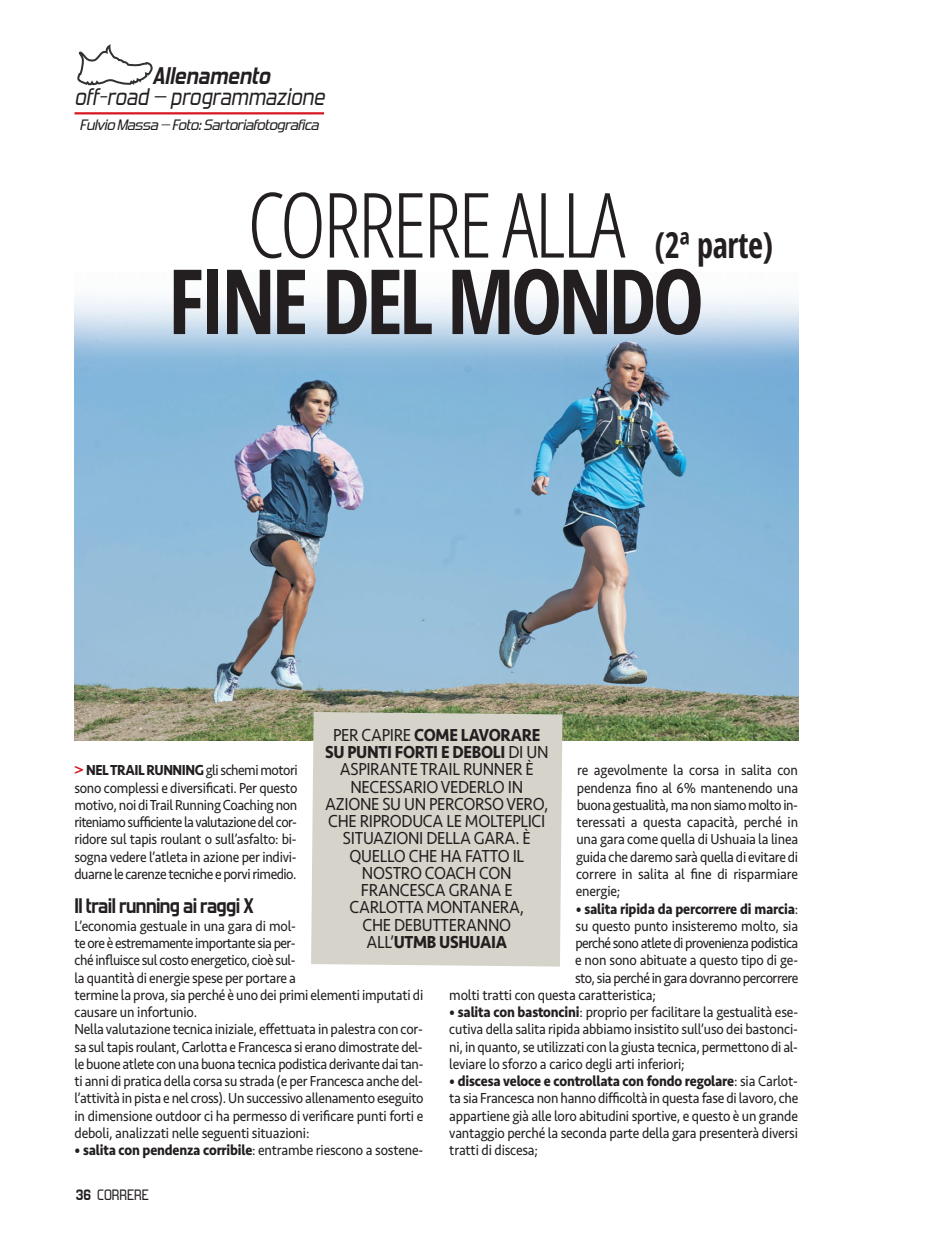
<style>
.page{position:relative;width:936px;height:1255px;background:#fff}
.page>*{position:absolute;margin:0;border:0;box-sizing:border-box;transform-origin:0 0}
.t1{font:700 condensed 90px "Open Sans";letter-spacing:-.045em;color:#231f20;scale:.96 1}
.t2{font:300 condensed 90px "Open Sans";letter-spacing:-.04em;color:#231f20}
.t3{font:700 condensed 36px "Open Sans";letter-spacing:-.015em;color:#231f20;scale:.9 1}
.t4{font:italic 24px "Forgotten Futurist Rg";color:#231f20;scale:.96 1}
.t5{font:italic 700 24px "Forgotten Futurist Rg";color:#231f20}
.t6{font:700 21px "Forgotten Futurist Rg";letter-spacing:-.025em;color:#231f20}
.t7{font:18px/17.2px "Seravek";letter-spacing:-.02em;color:#231f20;text-align:center;scale:.9 1}
.t8{font:15px/17.2px "Seravek";letter-spacing:-.015em;color:#231f20;text-align:justify;scale:.9 1}
.t9{font:700 15px "Seravek";letter-spacing:-.01em;color:#231f20;scale:.9 1}
.t10{font:italic 15px "Forgotten Futurist Rg";letter-spacing:-.035em;color:#231f20;scale:1.15 1}
.t11{font:15px "Forgotten Futurist Rg";color:#231f20}
.s1{font-weight:700}
.s2{font-family:"Forgotten Futurist Rg";font-weight:700;color:#d7171f}
.s3{font-weight:400}
</style>
<div class="page">
<svg style="left:78px;top:46px;width:74px;height:40px"></svg>
<hr style="left:74px;top:112px;width:250px;height:2px;background:#d7171f">
<img style="left:74px;top:298px;width:724px;height:443px">
<div style="left:311px;top:712px;width:251px;height:254px;background:#d6d4ca"></div>
<h3 class="t5" style="left:152px;top:61px;width:119px">Allenamento</h3>
<h3 class="t4" style="left:74px;top:82px;width:262px">off-road – programmazione</h3>
<p class="t10" style="left:79px;top:116px;width:210px">Fulvio Massa – Foto: Sartoriafotografica</p>
<h1 class="t2" style="left:247px;top:174px;width:380px">CORRERE ALLA</h1>
<h1 class="t1" style="left:168px;top:250px;width:559px">FINE DEL MONDO</h1>
<h2 class="t3" style="left:654px;top:224px;width:133px">(2ª parte)</h2>
<p class="t7" style="left:325px;top:726px;width:249px">Per caPire <span class="s1">COME LAVORARE<br>SU PUNTI FORTI E DEBOLI</span> di un asPirante trail runner è necessario vederlo in azione su un Percorso vero, che riProduca le moltePlici situazioni della gara. è quello che ha fatto il nostro coach con francesca grana e carlotta montanera,<br>che debutteranno<br>all’<span class="s1">UTMB USHUAIA</span></p>
<p class="t8" style="left:74px;top:761px;width:249px"><span class="s2">&gt;</span> <span class="s1">NEL TRAIL RUNNING</span> gli schemi motori sono complessi e diversificati. Per questo motivo, noi di trail running coaching non riteniamo sufficiente la valutazione del cor&shy;ridore sul tapis roulant o sull’asfalto: bi&shy;sogna vedere l’atleta in azione per indivi&shy;duarne le carenze tecniche e porvi rimedio.</p>
<h3 class="t6" style="left:74px;top:892px;width:181px">Il trail running ai raggi X</h3>
<p class="t8" style="left:74px;top:917px;width:389px;text-align:left">l’economia gestuale in una gara di mol-<br>te ore è estremamente importante sia per-<br>ché influisce sul costo energetico, cioè sul-<br>la quantità di energie spese per portare a<br>termine la prova, sia perché è uno dei primi elementi imputati di causare un infortunio.<br>nella valutazione tecnica iniziale, effettuata in palestra con cor&shy;sa sul tapis roulant, carlotta e francesca si erano dimostrate del&shy;le buone atlete con una buona tecnica podistica derivante dai tan&shy;ti anni di pratica della corsa su strada (e per francesca anche del&shy;l’attività in pista e nel cross). un successivo allenamento eseguito in dimensione outdoor ci ha permesso di verificare punti forti e deboli, analizzati nelle seguenti situazioni:</p>
<p class="t9" style="left:75px;top:1138px;width:389px">• salita con pendenza corribile<span class="s3">: entrambe riescono a sostene-</span></p>
<p class="t8" style="left:576px;top:761px;width:248px">re agevolmente la corsa in salita con pendenza fino al 6% mantenendo una buona gestualità, ma non siamo molto in&shy;teressati a questa capacità, perché in una gara come quella di ushuaia la linea guida che daremo sarà quella di evitare di correre in salita al fine di risparmiare energie;</p>
<p class="t9" style="left:575px;top:896px;width:249px">• salita ripida da percorrere di marcia<span class="s3">:</span></p>
<p class="t8" style="left:575px;top:917px;width:249px">su questo punto insisteremo molto, sia</p>
<p class="t8" style="left:575px;top:934px;width:249px">perché sono atlete di provenienza podistica</p>
<p class="t8" style="left:575px;top:951px;width:249px">e non sono abituate a questo tipo di ge-</p>
<p class="t8" style="left:575px;top:968px;width:249px">sto, sia perché in gara dovranno percorrere</p>
<p class="t8" style="left:449px;top:986px;width:231px">molti tratti con questa caratteristica;</p>
<p class="t8" style="left:449px;top:1003px;width:389px"><span class="s1">• salita con bastoncini</span>: proprio per facilitare la gestualità ese&shy;cutiva della salita ripida abbiamo insistito sull’uso dei bastonci&shy;ni, in quanto, se utilizzati con la giusta tecnica, permettono di al&shy;leviare lo sforzo a carico degli arti inferiori;</p>
<p class="t8" style="left:449px;top:1072px;width:389px"><span class="s1">• discesa veloce e controllata con fondo regolare</span>: sia carlot&shy;ta sia francesca non hanno difficoltà in questa fase di lavoro, che appartiene già alle loro abitudini sportive, e questo è un grande vantaggio perché la seconda parte della gara presenterà diversi tratti di discesa;</p>
<p class="t11" style="left:76px;top:1185px;width:75px"><span class="s1">36</span> CORRERE</p>
</div>
